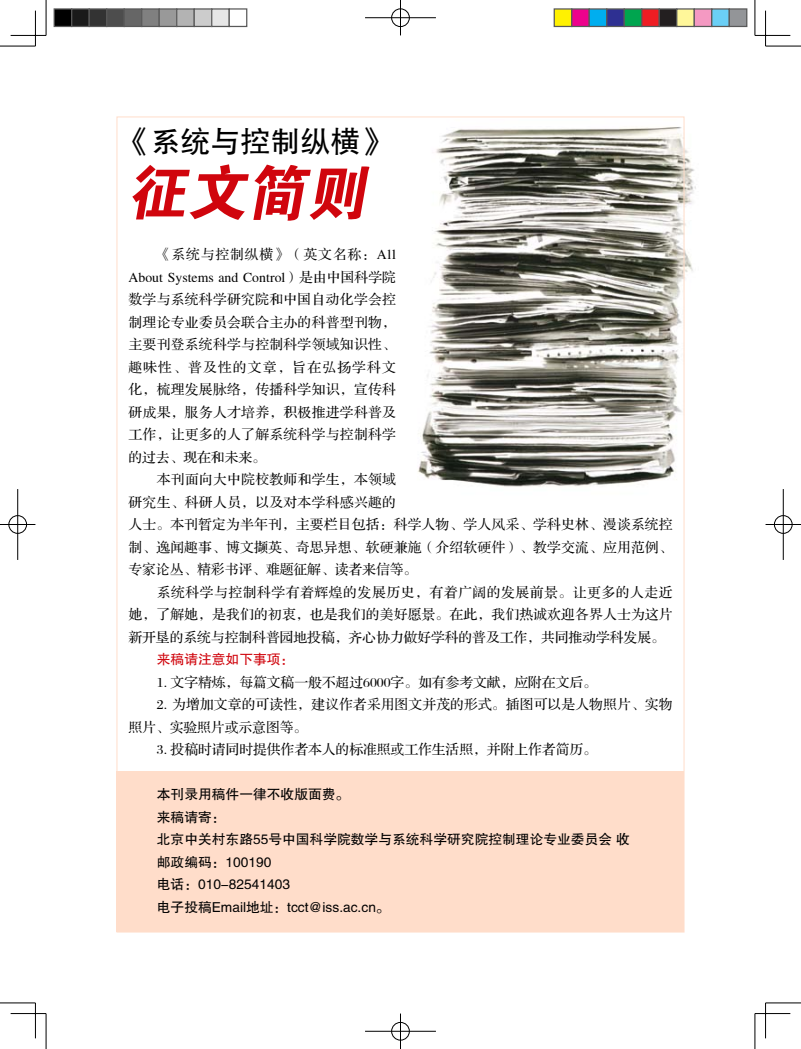
<style>
.page{position:relative;width:801px;height:1049px;background:#fff}
.page>*{position:absolute;margin:0;border:0;box-sizing:border-box;transform-origin:0 0}
.t1{font:italic 60px "FZDHTJW GB1 0";color:#d0050d}
.t2{font:30px "FZHTJW GB1 0";color:#000}
.t3{font:13.75px/22.5px "FZS3 JW GB1 0";letter-spacing:.01em;color:#000;text-align:justify}
.t4{font:13.75px/22.5px "FZHTJW GB1 0";color:#000}
.t5{font:13.75px "FZHTJW GB1 0";color:#d0050d}
</style>
<div class="page">
<div style="left:117px;top:772px;width:567px;height:160px;background:#ffddca"></div>
<img style="left:418px;top:120px;width:278px;height:377px">
<hr style="left:0;top:46px;width:35px;height:1px;background:#000">
<hr style="left:765px;top:46px;width:36px;height:1px;background:#000">
<hr style="left:0;top:1003px;width:35px;height:1px;background:#000">
<hr style="left:765px;top:1003px;width:36px;height:1px;background:#000">
<hr style="left:46px;top:0;width:1px;height:35px;background:#000">
<hr style="left:46px;top:1013px;width:1px;height:36px;background:#000">
<hr style="left:755px;top:0;width:1px;height:35px;background:#000">
<hr style="left:755px;top:1013px;width:1px;height:36px;background:#000">
<hr style="left:11px;top:35px;width:35px;height:1px;background:#000">
<hr style="left:755px;top:35px;width:35px;height:1px;background:#000">
<hr style="left:11px;top:1013px;width:35px;height:1px;background:#000">
<hr style="left:755px;top:1013px;width:35px;height:1px;background:#000">
<hr style="left:35px;top:11px;width:1px;height:35px;background:#000">
<hr style="left:35px;top:1003px;width:1px;height:35px;background:#000">
<hr style="left:765px;top:11px;width:1px;height:35px;background:#000">
<hr style="left:765px;top:1003px;width:1px;height:35px;background:#000">
<div style="left:391px;top:8px;width:19px;height:19px;border:2px solid #fff;border-radius:50%"></div>
<hr style="left:365px;top:17px;width:71px;height:2px;background:#fff">
<div style="left:391px;top:9px;width:18px;height:18px;border:1px solid #000;border-radius:50%"></div>
<hr style="left:365px;top:18px;width:71px;height:1px;background:#000">
<hr style="left:400px;top:0;width:1px;height:35px;background:#000">
<div style="left:391px;top:1021px;width:19px;height:20px;border:2px solid #fff;border-radius:50%"></div>
<hr style="left:365px;top:1030px;width:71px;height:2px;background:#fff">
<div style="left:391px;top:1022px;width:18px;height:18px;border:1px solid #000;border-radius:50%"></div>
<hr style="left:365px;top:1031px;width:71px;height:1px;background:#000">
<hr style="left:400px;top:1013px;width:1px;height:36px;background:#000">
<div style="left:8px;top:515px;width:19px;height:19px;border:2px solid #fff;border-radius:50%"></div>
<hr style="left:17px;top:489px;width:2px;height:71px;background:#fff">
<div style="left:9px;top:515px;width:18px;height:18px;border:1px solid #000;border-radius:50%"></div>
<hr style="left:0;top:524px;width:35px;height:1px;background:#000">
<hr style="left:18px;top:489px;width:1px;height:71px;background:#000">
<div style="left:773px;top:515px;width:20px;height:19px;border:2px solid #fff;border-radius:50%"></div>
<hr style="left:782px;top:489px;width:2px;height:71px;background:#fff">
<div style="left:774px;top:515px;width:18px;height:18px;border:1px solid #000;border-radius:50%"></div>
<hr style="left:765px;top:524px;width:36px;height:1px;background:#000">
<hr style="left:783px;top:489px;width:1px;height:71px;background:#000">
<div style="left:54px;top:9px;width:18px;height:17px;background:#000"></div>
<div style="left:54px;top:8px;width:18px;height:19px;border:1px solid #595959"></div>
<div style="left:72px;top:9px;width:17px;height:17px;background:#1a1a1a"></div>
<div style="left:71px;top:8px;width:19px;height:19px;border:1px solid #595959"></div>
<div style="left:89px;top:9px;width:18px;height:17px;background:#333"></div>
<div style="left:89px;top:8px;width:18px;height:19px;border:1px solid #595959"></div>
<div style="left:107px;top:9px;width:17px;height:17px;background:#4d4d4d"></div>
<div style="left:106px;top:8px;width:19px;height:19px;border:1px solid #595959"></div>
<div style="left:124px;top:9px;width:18px;height:17px;background:#666"></div>
<div style="left:124px;top:8px;width:18px;height:19px;border:1px solid #595959"></div>
<div style="left:142px;top:9px;width:17px;height:17px;background:#808080"></div>
<div style="left:141px;top:8px;width:19px;height:19px;border:1px solid #595959"></div>
<div style="left:159px;top:9px;width:18px;height:17px;background:#999"></div>
<div style="left:159px;top:8px;width:18px;height:19px;border:1px solid #595959"></div>
<div style="left:177px;top:9px;width:17px;height:17px;background:#b3b3b3"></div>
<div style="left:176px;top:8px;width:19px;height:19px;border:1px solid #595959"></div>
<div style="left:194px;top:9px;width:18px;height:17px;background:#ccc"></div>
<div style="left:194px;top:8px;width:18px;height:19px;border:1px solid #595959"></div>
<div style="left:212px;top:9px;width:17px;height:17px;background:#e6e6e6"></div>
<div style="left:211px;top:8px;width:19px;height:19px;border:1px solid #595959"></div>
<div style="left:229px;top:8px;width:18px;height:19px;border:1px solid #595959"></div>
<div style="left:554px;top:9px;width:18px;height:17px;background:#fff101"></div>
<div style="left:553px;top:8px;width:19px;height:19px;border:1px solid #595959"></div>
<div style="left:572px;top:9px;width:17px;height:17px;background:#ed028c"></div>
<div style="left:571px;top:8px;width:19px;height:19px;border:1px solid #595959"></div>
<div style="left:589px;top:9px;width:18px;height:17px;background:#00aeef"></div>
<div style="left:588px;top:8px;width:19px;height:19px;border:1px solid #595959"></div>
<div style="left:607px;top:9px;width:17px;height:17px;background:#2e3092"></div>
<div style="left:606px;top:8px;width:19px;height:19px;border:1px solid #595959"></div>
<div style="left:624px;top:9px;width:18px;height:17px;background:#00a54f"></div>
<div style="left:623px;top:8px;width:19px;height:19px;border:1px solid #595959"></div>
<div style="left:642px;top:9px;width:17px;height:17px;background:#ee1d23"></div>
<div style="left:641px;top:8px;width:19px;height:19px;border:1px solid #595959"></div>
<div style="left:659px;top:9px;width:18px;height:17px;background:#231f20"></div>
<div style="left:658px;top:8px;width:19px;height:19px;border:1px solid #595959"></div>
<div style="left:677px;top:9px;width:17px;height:17px;background:#fff79a"></div>
<div style="left:676px;top:8px;width:19px;height:19px;border:1px solid #595959"></div>
<div style="left:694px;top:9px;width:18px;height:17px;background:#f499c2"></div>
<div style="left:693px;top:8px;width:19px;height:19px;border:1px solid #595959"></div>
<div style="left:712px;top:9px;width:17px;height:17px;background:#6bcff6"></div>
<div style="left:711px;top:8px;width:19px;height:19px;border:1px solid #595959"></div>
<div style="left:729px;top:9px;width:18px;height:17px;background:#939598"></div>
<div style="left:728px;top:8px;width:19px;height:19px;border:1px solid #595959"></div>
<h2 class="t2" style="left:120px;top:125px;width:271px">《系统与控制纵横》</h2>
<h1 class="t1" style="left:126px;top:160px;width:254px">征文简则</h1>
<p class="t3" style="left:128px;top:244px;width:269px;text-indent:28px">《系统与控制纵横》（英文名称：All About Systems and Control）是由中国科学院数学与系统科学研究院和中国自动化学会控制理论专业委员会联合主办的科普型刊物，主要刊登系统科学与控制科学领域知识性、趣味性、普及性的文章，旨在弘扬学科文化，梳理发展脉络，传播科学知识，宣传科研成果，服务人才培养，积极推进学科普及工作，让更多的人了解系统科学与控制科学的过去、现在和未来。</p>
<p class="t3" style="left:128px;top:469px;width:546px;text-align:left;text-indent:28px">本刊面向大中院校教师和学生，本领域<br>研究生、科研人员，以及对本学科感兴趣的<br>人士。本刊暂定为半年刊，主要栏目包括：科学人物、学人风采、学科史林、漫谈系统控制、逸闻趣事、博文撷英、奇思异想、软硬兼施（介绍软硬件）、教学交流、应用范例、专家论丛、精彩书评、难题征解、读者来信等。</p>
<p class="t3" style="left:128px;top:581px;width:546px;text-indent:28px">系统科学与控制科学有着辉煌的发展历史，有着广阔的发展前景。让更多的人走近她，了解她，是我们的初衷，也是我们的美好愿景。在此，我们热诚欢迎各界人士为这片新开垦的系统与控制科普园地投稿，齐心协力做好学科的普及工作，共同推动学科发展。</p>
<p class="t5" style="left:157px;top:652px;width:139px">来稿请注意如下事项：</p>
<p class="t3" style="left:157px;top:671px;width:442px">1 . 文字精炼，每篇文稿一般不超过6000字。如有参考文献，应附在文后。</p>
<p class="t3" style="left:128px;top:694px;width:545px;text-indent:28px">2. 为增加文章的可读性，建议作者采用图文并茂的形式。插图可以是人物照片、实物照片、实验照片或示意图等。</p>
<p class="t3" style="left:157px;top:739px;width:442px">3. 投稿时请同时提供作者本人的标准照或工作生活照，并附上作者简历。</p>
<p class="t4" style="left:157px;top:783px;width:474px">本刊录用稿件一律不收版面费。<br>来稿请寄：<br>北京中关村东路55号中国科学院数学与系统科学研究院控制理论专业委员会 收邮政编码：100190<br>电话：010-82541403<br>电子投稿Email地址：tcct@iss.ac.cn。</p>
</div>
